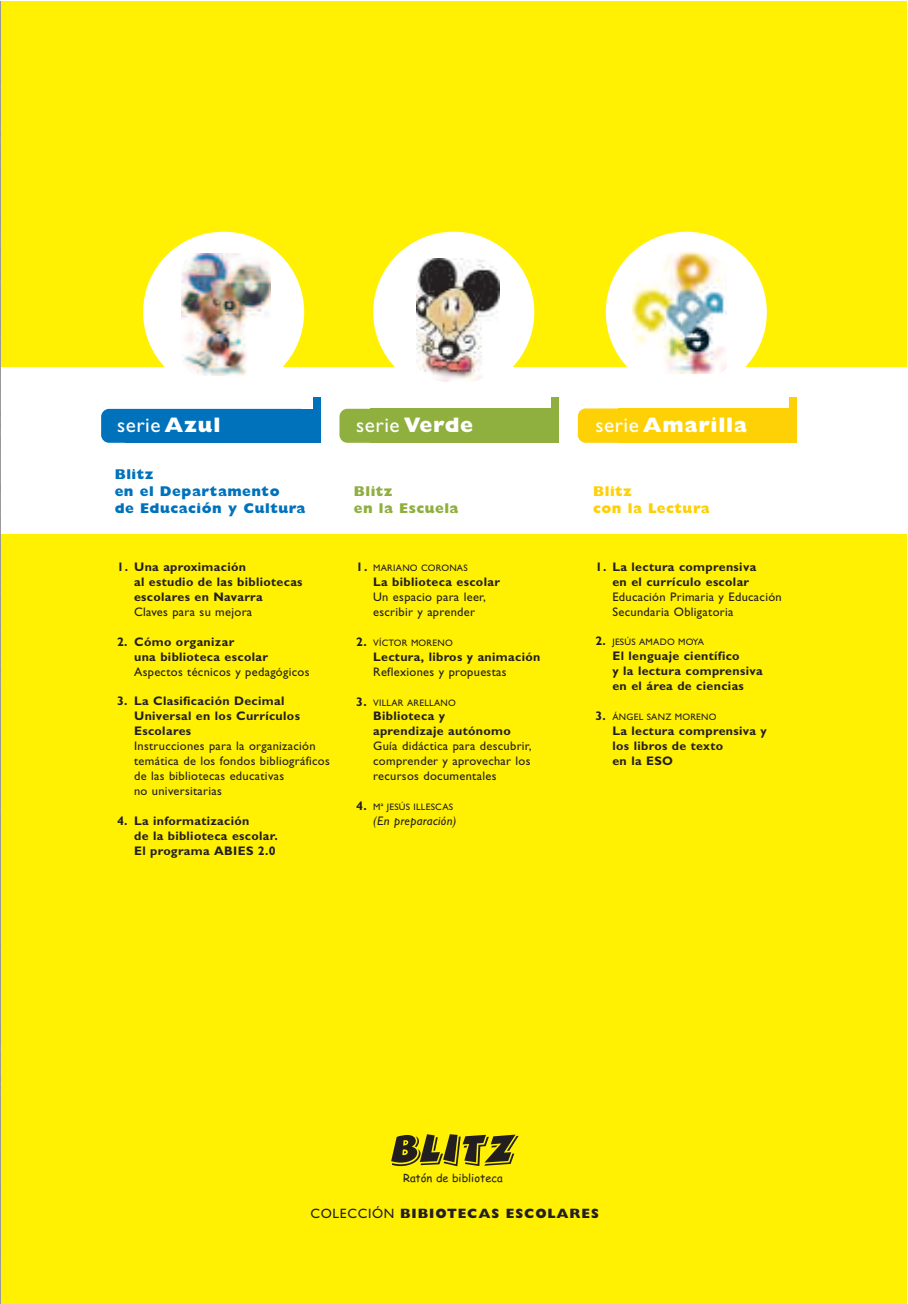
<style>
.page{position:relative;width:908px;height:1304px;background:#fff}
.page>*{position:absolute;margin:0;border:0;box-sizing:border-box;transform-origin:0 0}
.t1{font:21px "Gill Sans";letter-spacing:.025em;color:#fff}
.t2{font:800 21px "Gill Sans";letter-spacing:.035em;color:#fff}
.t3{font:800 14.2px/17px "Gill Sans";letter-spacing:.035em;color:#0072bc}
.t4{font:800 14.2px/17px "Gill Sans";letter-spacing:.035em;color:#fed006}
.t5{font:800 14.2px/17px "Gill Sans";letter-spacing:.035em;color:#8faf3e}
.t6{font:800 13.6px "Gill Sans";letter-spacing:.065em;color:#231f20}
.t7{font:700 12.4px/15px "Gill Sans";letter-spacing:.025em;color:#231f20}
.t8{font:12.4px/15px "Gill Sans";letter-spacing:.025em;color:#231f20}
.t9{font:italic 12.4px "Gill Sans";letter-spacing:.025em;color:#231f20}
.t10{font:11px "Comic Sans MS";color:#231f20}
.t11{font:9.4px "Gill Sans";letter-spacing:.025em;color:#231f20}
.s1{font-weight:800}
.s2{font-weight:400}
.s3{font-weight:700;font-size:12.4px}
</style>
<div class="page">
<div style="left:0;top:2px;width:906px;height:1302px;background:#fff101"></div>
<div style="left:0;top:368px;width:906px;height:166px;background:#fff"></div>
<div style="left:143px;top:232px;width:161px;height:161px;background:#fff;border-radius:50%"></div>
<div style="left:373px;top:232px;width:161px;height:161px;background:#fff;border-radius:50%"></div>
<div style="left:605px;top:232px;width:161px;height:161px;background:#fff;border-radius:50%"></div>
<div style="left:101px;top:409px;width:207px;height:34px;background:#0072bc;border-radius:8px"></div>
<div style="left:125px;top:409px;width:192px;height:34px;background:#0072bc"></div>
<div style="left:313px;top:397px;width:7px;height:46px;background:#0072bc"></div>
<div style="left:339px;top:409px;width:216px;height:34px;background:#8faf3e;border-radius:8px"></div>
<div style="left:370px;top:409px;width:185px;height:34px;background:#8faf3e"></div>
<div style="left:551px;top:397px;width:7px;height:46px;background:#8faf3e"></div>
<div style="left:577px;top:408px;width:218px;height:35px;background:#fed006;border-radius:8px"></div>
<div style="left:789px;top:397px;width:7px;height:46px;background:#fed006"></div>
<img style="left:181px;top:254px;width:89px;height:122px">
<img style="left:632px;top:251px;width:94px;height:122px">
<img style="left:416px;top:258px;width:83px;height:123px">
<svg style="left:391px;top:1134px;width:127px;height:32px"></svg>
<img style="left:0;top:2px;width:1px;height:1302px">
<h1 class="t1" style="left:117px;top:417px;width:105px">serie <span class="s1">Azul</span></h1>
<p class="t3" style="left:115px;top:467px;width:192px">Blitz<br>en el Departamento<br>de Educación y Cultura</p>
<p class="t7" style="left:134px;top:561px;width:170px;text-indent:-17px">1. Una aproximación<br>al estudio de las bibliotecas escolares en Navarra</p>
<p class="t8" style="left:134px;top:605px;width:120px">Claves para su mejora</p>
<p class="t7" style="left:134px;top:635px;width:135px;text-indent:-17px">2. Cómo organizar<br>una biblioteca escolar</p>
<p class="t8" style="left:134px;top:665px;width:177px">Aspectos técnicos y pedagógicos</p>
<p class="t7" style="left:134px;top:695px;width:167px;text-indent:-17px">3. La Clasificación Decimal<br>Universal en los Currículos<br>Escolares</p>
<p class="t8" style="left:134px;top:740px;width:197px">Instrucciones para la organización temática de los fondos bibliográficos de las bibliotecas educativas<br>no universitarias</p>
<p class="t7" style="left:134px;top:814px;width:145px;text-indent:-17px">4. La informatización<br>de la biblioteca escolar.<br>El programa ABIES 2.0</p>
<h1 class="t1" style="left:356px;top:417px;width:118px">serie <span class="s1">Verde</span></h1>
<h1 class="t2" style="left:595px;top:417px;width:153px"><span class="s2">serie</span> Amarilla</h1>
<p class="t5" style="left:354px;top:484px;width:106px">Blitz<br>en la Escuela</p>
<p class="t4" style="left:593px;top:484px;width:118px">Blitz<br>con la Lectura</p>
<p class="t11" style="left:356px;top:564px;width:113px"><span class="s3">1.</span> MARIANO CORONAS</p>
<p class="t7" style="left:373px;top:576px;width:128px">La biblioteca escolar</p>
<p class="t8" style="left:373px;top:591px;width:114px">Un espacio para leer, escribir y aprender</p>
<p class="t11" style="left:356px;top:639px;width:98px"><span class="s3">2.</span> VÍCTOR MORENO</p>
<p class="t7" style="left:373px;top:650px;width:169px">Lectura, libros y animación</p>
<p class="t8" style="left:373px;top:665px;width:135px">Reflexiones y propuestas</p>
<p class="t11" style="left:356px;top:699px;width:101px"><span class="s3">3.</span> VILLAR ARELLANO</p>
<p class="t7" style="left:373px;top:710px;width:139px">Biblioteca y aprendizaje autónomo</p>
<p class="t8" style="left:373px;top:740px;width:160px;text-align:justify">Guía didáctica para descubrir, comprender y aprovechar los recursos documentales</p>
<p class="t11" style="left:356px;top:803px;width:99px"><span class="s3">4.</span> Mª JESÚS ILLESCAS</p>
<p class="t9" style="left:373px;top:816px;width:85px">(En preparación)</p>
<p class="t7" style="left:612px;top:560px;width:145px;text-indent:-17px">1. La lectura comprensiva en el currículo escolar</p>
<p class="t8" style="left:612px;top:590px;width:171px">Educación Primaria y Educación<br>Secundaria Obligatoria</p>
<p class="t11" style="left:595px;top:639px;width:110px"><span class="s3">2.</span> JESÚS AMADO MOYA</p>
<p class="t7" style="left:612px;top:650px;width:152px">El lenguaje científico<br>y la lectura comprensiva en el área de ciencias</p>
<p class="t11" style="left:595px;top:713px;width:123px"><span class="s3">3.</span> ÁNGEL SANZ MORENO</p>
<p class="t7" style="left:612px;top:724px;width:156px">La lectura comprensiva y los libros de texto<br>en la ESO</p>
<p class="t10" style="left:403px;top:1171px;width:101px">Ratón de biblioteca</p>
<p class="t6" style="left:310px;top:1208px;width:289px"><span class="s2">COLECCIÓN</span> BIBIOTECAS ESCOLARES</p>
</div>
